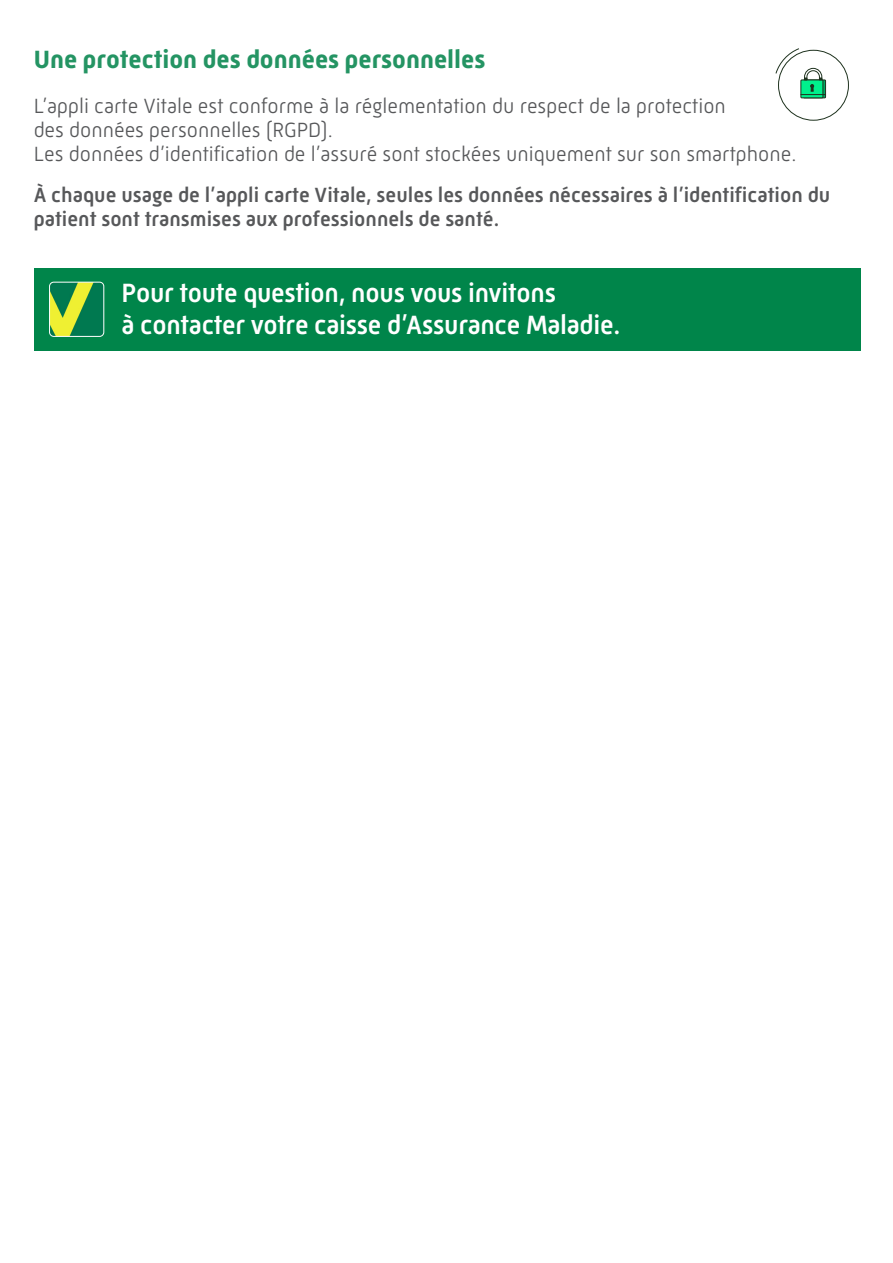
<style>
.page{position:relative;width:893px;height:1263px;background:#fff}
.page>*{position:absolute;margin:0;border:0;box-sizing:border-box;transform-origin:0 0}
.t1{font:500 27px "Mic 32 New";letter-spacing:-.01em;color:#fff}
.t2{font:700 25.5px "Mic 32 New";color:#249463}
.t3{font:300 21px/24px "Mic 32 New";color:#57585a}
.t4{font:500 21px/24px "Mic 32 New";color:#57585a}
</style>
<div class="page">
<div style="left:34px;top:268px;width:826px;height:82px;background:#00854a"></div>
<div style="left:803px;top:80px;width:22px;height:18px;background:#0d6f41"></div>
<div style="left:803px;top:80px;width:23px;height:18px;border:1px solid #1e321e"></div>
<div style="left:801px;top:80px;width:22px;height:18px;background:#02de82"></div>
<div style="left:801px;top:80px;width:22px;height:18px;border:1px solid #1e321e"></div>
<svg style="left:775px;top:48px;width:50px;height:47px"></svg>
<img style="left:50px;top:282px;width:54px;height:54px">
<div style="left:49px;top:282px;width:55px;height:55px;border:1px solid #fff;border-radius:4px"></div>
<p class="t2" style="left:34px;top:45px;width:453px">Une protection des données personnelles</p>
<p class="t3" style="left:34px;top:93px;width:694px">L’appli carte Vitale est conforme à la réglementation du respect de la protection des données personnelles (RGPD).</p>
<p class="t3" style="left:34px;top:141px;width:764px">Les données d’identification de l’assuré sont stockées uniquement sur son smartphone.</p>
<p class="t4" style="left:34px;top:182px;width:798px">À chaque usage de l’appli carte Vitale, seules les données nécessaires à l’identification du patient sont transmises aux professionnels de santé.</p>
<p class="t1" style="left:122px;top:277px;width:436px">Pour toute question, nous vous invitons</p>
<p class="t1" style="left:122px;top:310px;width:500px">à contacter votre caisse d’Assurance Maladie.</p>
</div>
